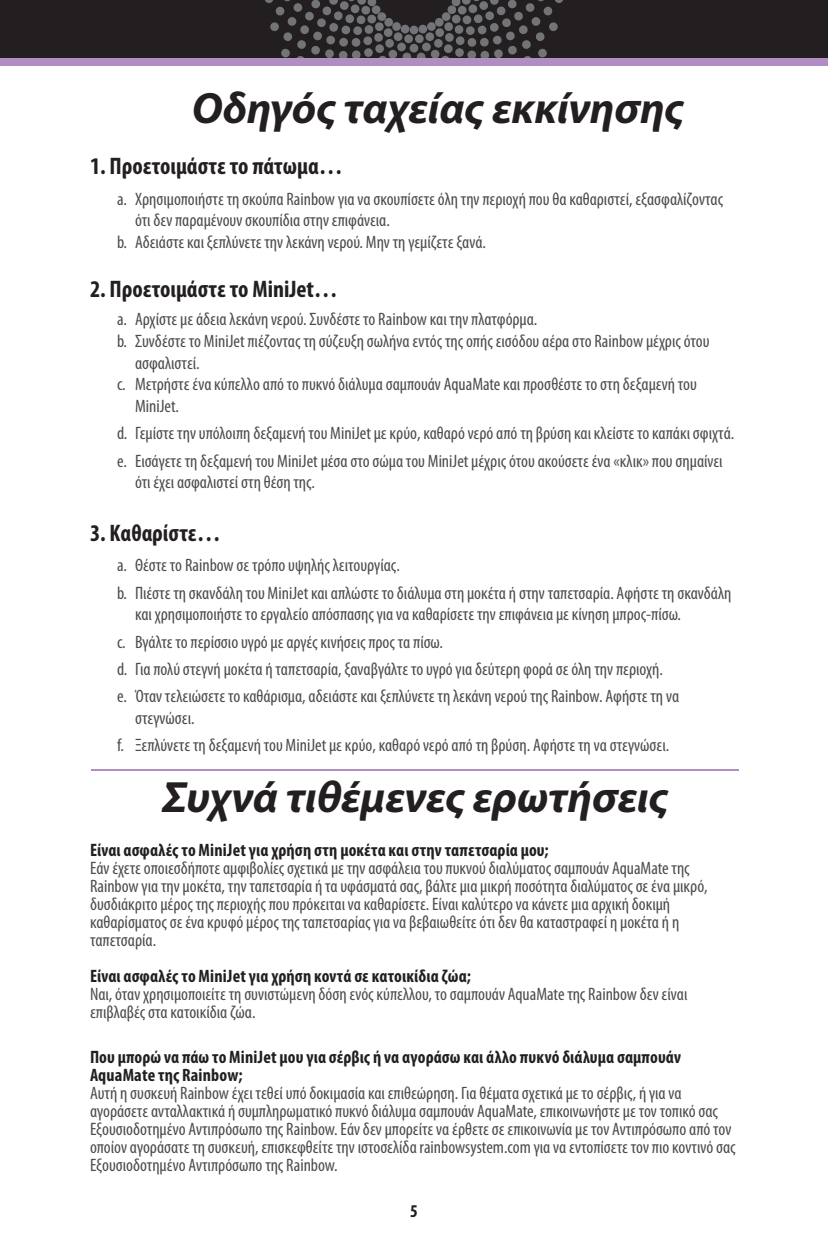
<style>
.page{position:relative;width:828px;height:1260px;background:#fff}
.page>*{position:absolute;margin:0;border:0;box-sizing:border-box;transform-origin:0 0}
.t1{font:italic 700 44px "Myriad Pro";color:#231f20}
.t2{font:700 condensed 24px "Myriad Pro";color:#231f20}
.t3{font:condensed 18px/18px "Myriad Pro";color:#4b4c4d}
.t4{font:700 condensed 18px/18px "Myriad Pro";letter-spacing:.005em;color:#231f20}
</style>
<div class="page">
<div style="left:0;top:0;width:828px;height:58px;background:#231f20"></div>
<div style="left:404px;top:34px;width:9px;height:9px;background:#727477;border-radius:4px"></div>
<div style="left:415px;top:34px;width:9px;height:9px;background:#727477;border-radius:4px"></div>
<div style="left:410px;top:44px;width:8px;height:9px;background:#727477;border-radius:4px"></div>
<svg style="left:265px;top:0;width:146px;height:58px"></svg>
<div style="left:410px;top:26px;width:8px;height:8px;background:#727477;border-radius:50%"></div>
<svg style="left:417px;top:0;width:146px;height:58px"></svg>
<div style="left:0;top:58px;width:828px;height:8px;background:#b18ec1"></div>
<hr style="left:91px;top:769px;width:648px;height:2px;background:#b18ec1">
<h1 class="t1" style="left:192px;top:80px;width:494px">Οδηγός ταχείας εκκίνησης</h1>
<h2 class="t2" style="left:90px;top:151px;width:254px">1. Προετοιμάστε το πάτωμα…</h2>
<p class="t3" style="left:117px;top:190px;width:608px">a. Χρησιμοποιήστε τη σκούπα Rainbow για να σκουπίσετε όλη την περιοχή που θα καθαριστεί, εξασφαλίζοντας</p>
<p class="t3" style="left:135px;top:211px;width:256px">ότι δεν παραμένουν σκουπίδια στην επιφάνεια.</p>
<p class="t3" style="left:117px;top:233px;width:371px">b. Αδειάστε και ξεπλύνετε την λεκάνη νερού. Μην τη γεμίζετε ξανά.</p>
<h2 class="t2" style="left:90px;top:274px;width:249px">2. Προετοιμάστε το MiniJet…</h2>
<p class="t3" style="left:117px;top:310px;width:422px">a. Αρχίστε με άδεια λεκάνη νερού. Συνδέστε το Rainbow και την πλατφόρμα.</p>
<p class="t3" style="left:117px;top:332px;width:594px">b. Συνδέστε το MiniJet πιέζοντας τη σύζευξη σωλήνα εντός της οπής εισόδου αέρα στο Rainbow μέχρις ότου</p>
<p class="t3" style="left:135px;top:353px;width:66px">ασφαλιστεί.</p>
<p class="t3" style="left:117px;top:375px;width:581px">c. Μετρήστε ένα κύπελλο από το πυκνό διάλυμα σαμπουάν AquaMate και προσθέστε το στη δεξαμενή του</p>
<p class="t3" style="left:135px;top:397px;width:45px">MiniJet.</p>
<p class="t3" style="left:117px;top:419px;width:619px;line-height:27.4px">d. Γεμίστε την υπόλοιπη δεξαμενή του MiniJet με κρύο, καθαρό νερό από τη βρύση και κλείστε το καπάκι σφιχτά. e. Εισάγετε τη δεξαμενή του MiniJet μέσα στο σώμα του MiniJet μέχρις ότου ακούσετε ένα «κλικ» που σημαίνει</p>
<p class="t3" style="left:135px;top:473px;width:182px">ότι έχει ασφαλιστεί στη θέση της.</p>
<h2 class="t2" style="left:90px;top:518px;width:132px">3. Καθαρίστε…</h2>
<p class="t3" style="left:117px;top:551px;width:616px;line-height:27.4px">a. Θέστε το Rainbow σε τρόπο υψηλής λειτουργίας.<br>b. Πιέστε τη σκανδάλη του MiniJet και απλώστε το διάλυμα στη μοκέτα ή στην ταπετσαρία. Αφήστε τη σκανδάλη</p>
<p class="t3" style="left:117px;top:600px;width:566px;line-height:27.4px;text-indent:18px">και χρησιμοποιήστε το εργαλείο απόσπασης για να καθαρίσετε την επιφάνεια με κίνηση μπρος-πίσω. c. Βγάλτε το περίσσιο υγρό με αργές κινήσεις προς τα πίσω.<br>d. Για πολύ στεγνή μοκέτα ή ταπετσαρία, ξαναβγάλτε το υγρό για δεύτερη φορά σε όλη την περιοχή.<br>e. Όταν τελειώσετε το καθάρισμα, αδειάστε και ξεπλύνετε τη λεκάνη νερού της Rainbow. Αφήστε τη να</p>
<p class="t3" style="left:117px;top:704px;width:554px;line-height:27.4px;text-indent:18px">στεγνώσει.<br>f. Ξεπλύνετε τη δεξαμενή του MiniJet με κρύο, καθαρό νερό από τη βρύση. Αφήστε τη να στεγνώσει.</p>
<h1 class="t1" style="left:162px;top:768px;width:507px">Συχνά τιθέμενες ερωτήσεις</h1>
<p class="t4" style="left:90px;top:840px;width:460px">Είναι ασφαλές το MiniJet για χρήση στη μοκέτα και στην ταπετσαρία μου;</p>
<p class="t3" style="left:90px;top:858px;width:619px">Εάν έχετε οποιεσδήποτε αμφιβολίες σχετικά με την ασφάλεια του πυκνού διαλύματος σαμπουάν AquaMate της Rainbow για την μοκέτα, την ταπετσαρία ή τα υφάσματά σας, βάλτε μια μικρή ποσότητα διαλύματος σε ένα μικρό, δυσδιάκριτο μέρος της περιοχής που πρόκειται να καθαρίσετε. Είναι καλύτερο να κάνετε μια αρχική δοκιμή καθαρίσματος σε ένα κρυφό μέρος της ταπετσαρίας για να βεβαιωθείτε ότι δεν θα καταστραφεί η μοκέτα ή η ταπετσαρία.</p>
<p class="t4" style="left:90px;top:966px;width:383px">Είναι ασφαλές το MiniJet για χρήση κοντά σε κατοικίδια ζώα;</p>
<p class="t3" style="left:90px;top:984px;width:599px">Ναι, όταν χρησιμοποιείτε τη συνιστώμενη δόση ενός κύπελλου, το σαμπουάν AquaMate της Rainbow δεν είναι επιβλαβές στα κατοικίδια ζώα.</p>
<p class="t4" style="left:90px;top:1047px;width:593px">Που μπορώ να πάω το MiniJet μου για σέρβις ή να αγοράσω και άλλο πυκνό διάλυμα σαμπουάν<br>AquaMate της Rainbow;</p>
<p class="t3" style="left:90px;top:1083px;width:647px">Αυτή η συσκευή Rainbow έχει τεθεί υπό δοκιμασία και επιθεώρηση. Για θέματα σχετικά με το σέρβις, ή για να αγοράσετε ανταλλακτικά ή συμπληρωματικό πυκνό διάλυμα σαμπουάν AquaMate, επικοινωνήστε με τον τοπικό σας Εξουσιοδοτημένο Αντιπρόσωπο της Rainbow. Εάν δεν μπορείτε να έρθετε σε επικοινωνία με τον Αντιπρόσωπο από τον οποίον αγοράσατε τη συσκευή, επισκεφθείτε την ιστοσελίδα rainbowsystem.com για να εντοπίσετε τον πιο κοντινό σας Εξουσιοδοτημένο Αντιπρόσωπο της Rainbow.</p>
<p class="t4" style="left:410px;top:1201px;width:9px">5</p>
</div>
